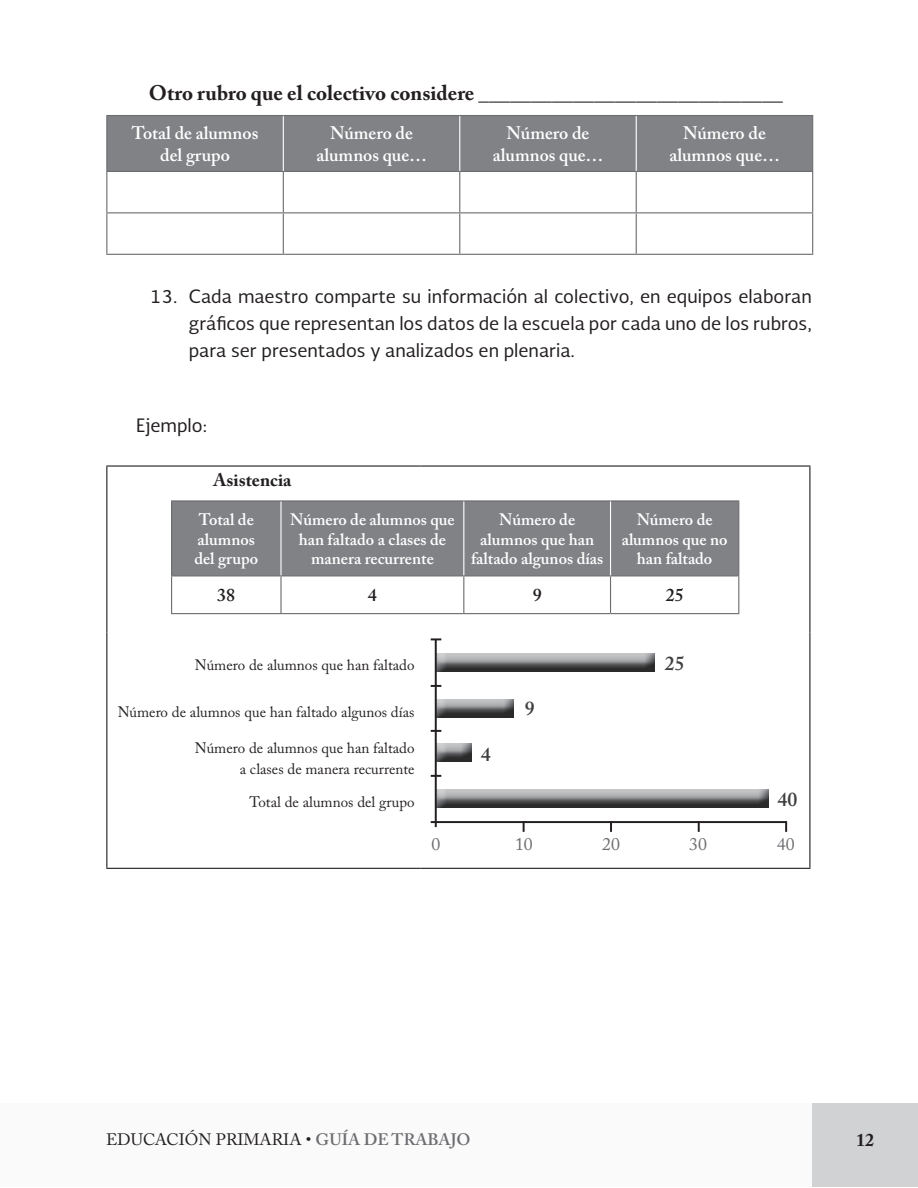
<style>
.page{position:relative;width:918px;height:1188px;background:#fff}
.page>*{position:absolute;margin:0;border:0;box-sizing:border-box;transform-origin:0 0}
.SUB_BANDO{font:700 21px "Adobe Caslon Pro";color:#231f20}
.t1{font:600 19.65px "Adobe Caslon Pro";color:#3e3e3f}
.TEXTO_CON_S{font:18px/27px "Soberana Sans";color:#231f20;text-align:justify}
.TABLA_TEXTO{font:600 18px/21.6px "Adobe Caslon Pro";color:#fff;text-align:center}
.t2{font:700 18px "Adobe Caslon Pro";color:#231f20}
.t3{font:600 18px "Adobe Caslon Pro";color:#231f20}
.t4{font:17.7px "Adobe Caslon Pro";color:#6c6d70}
.t5{font:600 16.5px/19.8px "Adobe Caslon Pro";color:#fff;text-align:center}
.t6{font:16.5px "Adobe Caslon Pro";color:#231f20}
.TABLA_TEXTO-2{font:15px/21px "Adobe Caslon Pro";color:#231f20;text-align:right}
.s1{font-weight:600;color:#6c6d70}
</style>
<div class="page">
<div style="left:0;top:1104px;width:821px;height:83px;background:#fafafa"></div>
<div style="left:812px;top:1104px;width:106px;height:83px;background:#d1d2d4"></div>
<div style="left:107px;top:116px;width:705px;height:55px;background:#808285"></div>
<hr style="left:106px;top:115px;width:177px;height:1px;background:#6c6d70">
<hr style="left:106px;top:116px;width:1px;height:55px;background:#6c6d70">
<hr style="left:283px;top:115px;width:177px;height:1px;background:#6c6d70">
<hr style="left:460px;top:115px;width:176px;height:1px;background:#6c6d70">
<hr style="left:636px;top:115px;width:177px;height:1px;background:#6c6d70">
<hr style="left:812px;top:116px;width:1px;height:55px;background:#6c6d70">
<hr style="left:106px;top:171px;width:177px;height:1px;background:#6c6d70">
<hr style="left:106px;top:172px;width:1px;height:40px;background:#6c6d70">
<hr style="left:283px;top:171px;width:177px;height:1px;background:#6c6d70">
<hr style="left:283px;top:172px;width:1px;height:40px;background:#6c6d70">
<hr style="left:460px;top:171px;width:176px;height:1px;background:#6c6d70">
<hr style="left:459px;top:172px;width:1px;height:40px;background:#6c6d70">
<hr style="left:636px;top:171px;width:177px;height:1px;background:#6c6d70">
<hr style="left:636px;top:172px;width:1px;height:40px;background:#6c6d70">
<hr style="left:812px;top:172px;width:1px;height:40px;background:#6c6d70">
<hr style="left:106px;top:212px;width:177px;height:1px;background:#6c6d70">
<hr style="left:106px;top:213px;width:1px;height:41px;background:#6c6d70">
<hr style="left:283px;top:212px;width:177px;height:1px;background:#6c6d70">
<hr style="left:283px;top:213px;width:1px;height:41px;background:#6c6d70">
<hr style="left:460px;top:212px;width:176px;height:1px;background:#6c6d70">
<hr style="left:459px;top:213px;width:1px;height:41px;background:#6c6d70">
<hr style="left:636px;top:212px;width:177px;height:1px;background:#6c6d70">
<hr style="left:636px;top:213px;width:1px;height:41px;background:#6c6d70">
<hr style="left:812px;top:213px;width:1px;height:41px;background:#6c6d70">
<hr style="left:106px;top:254px;width:177px;height:1px;background:#6c6d70">
<hr style="left:283px;top:254px;width:177px;height:1px;background:#6c6d70">
<hr style="left:460px;top:254px;width:176px;height:1px;background:#6c6d70">
<hr style="left:636px;top:254px;width:177px;height:1px;background:#6c6d70">
<hr style="left:283px;top:116px;width:1px;height:55px;background:#fff">
<hr style="left:459px;top:116px;width:1px;height:55px;background:#fff">
<hr style="left:636px;top:116px;width:1px;height:55px;background:#fff">
<hr style="left:106px;top:465px;width:315px;height:2px;background:#231f20">
<hr style="left:106px;top:467px;width:1px;height:165px;background:#231f20">
<hr style="left:421px;top:465px;width:389px;height:2px;background:#231f20">
<hr style="left:809px;top:467px;width:1px;height:165px;background:#231f20">
<hr style="left:106px;top:632px;width:1px;height:236px;background:#231f20">
<hr style="left:809px;top:632px;width:1px;height:236px;background:#231f20">
<hr style="left:106px;top:868px;width:315px;height:1px;background:#231f20">
<hr style="left:421px;top:868px;width:389px;height:1px;background:#231f20">
<div style="left:172px;top:502px;width:566px;height:73px;background:#808285"></div>
<hr style="left:171px;top:500px;width:110px;height:2px;background:#6c6d70">
<hr style="left:171px;top:502px;width:1px;height:73px;background:#6c6d70">
<hr style="left:281px;top:500px;width:183px;height:2px;background:#6c6d70">
<hr style="left:464px;top:500px;width:147px;height:2px;background:#6c6d70">
<hr style="left:611px;top:500px;width:128px;height:2px;background:#6c6d70">
<hr style="left:738px;top:502px;width:1px;height:73px;background:#6c6d70">
<hr style="left:171px;top:575px;width:110px;height:1px;background:#6c6d70">
<hr style="left:171px;top:576px;width:1px;height:37px;background:#6c6d70">
<hr style="left:281px;top:575px;width:183px;height:1px;background:#6c6d70">
<hr style="left:280px;top:576px;width:2px;height:37px;background:#6c6d70">
<hr style="left:464px;top:575px;width:147px;height:1px;background:#6c6d70">
<hr style="left:463px;top:576px;width:1px;height:37px;background:#6c6d70">
<hr style="left:611px;top:575px;width:128px;height:1px;background:#6c6d70">
<hr style="left:610px;top:576px;width:1px;height:37px;background:#6c6d70">
<hr style="left:738px;top:576px;width:1px;height:37px;background:#6c6d70">
<hr style="left:171px;top:613px;width:110px;height:1px;background:#6c6d70">
<hr style="left:281px;top:613px;width:183px;height:1px;background:#6c6d70">
<hr style="left:464px;top:613px;width:147px;height:1px;background:#6c6d70">
<hr style="left:611px;top:613px;width:128px;height:1px;background:#6c6d70">
<hr style="left:280px;top:502px;width:2px;height:73px;background:#fff">
<hr style="left:463px;top:502px;width:1px;height:73px;background:#fff">
<hr style="left:610px;top:502px;width:1px;height:73px;background:#fff">
<div style="left:436px;top:652px;width:222px;height:16px;background:#c5c6c7"></div>
<div style="left:436px;top:654px;width:222px;height:19px;background:#231f20;opacity:.75"></div>
<div style="left:436px;top:788px;width:336px;height:16px;background:#c5c6c7"></div>
<div style="left:436px;top:790px;width:336px;height:19px;background:#231f20;opacity:.75"></div>
<div style="left:436px;top:743px;width:37px;height:20px;background:#231f20;opacity:.75"></div>
<div style="left:436px;top:699px;width:81px;height:19px;background:#231f20;opacity:.75"></div>
<hr style="left:435px;top:640px;width:2px;height:187px;background:#231f20">
<hr style="left:431px;top:821px;width:356px;height:2px;background:#231f20">
<svg style="left:431px;top:638px;width:10px;height:2px"></svg>
<svg style="left:431px;top:685px;width:10px;height:2px"></svg>
<svg style="left:431px;top:730px;width:10px;height:2px"></svg>
<svg style="left:431px;top:775px;width:10px;height:2px"></svg>
<svg style="left:523px;top:823px;width:2px;height:9px"></svg>
<svg style="left:610px;top:823px;width:2px;height:9px"></svg>
<svg style="left:698px;top:823px;width:2px;height:9px"></svg>
<svg style="left:785px;top:821px;width:2px;height:11px"></svg>
<p class="SUB_BANDO" style="left:149px;top:81px;width:636px">Otro rubro que el colectivo considere _____________________________</p>
<p class="TABLA_TEXTO" style="left:132px;top:122px;width:128px">Total de alumnos del grupo</p>
<p class="TABLA_TEXTO" style="left:317px;top:122px;width:112px">Número de alumnos que…</p>
<p class="TABLA_TEXTO" style="left:493px;top:122px;width:112px">Número de alumnos que…</p>
<p class="TABLA_TEXTO" style="left:669px;top:122px;width:112px">Número de alumnos que…</p>
<p class="TEXTO_CON_S" style="left:189px;top:282px;width:624px;text-indent:-39px">13. Cada maestro comparte su información al colectivo, en equipos elaboran gráficos que representan los datos de la escuela por cada uno de los rubros, para ser presentados y analizados en plenaria.</p>
<p class="TEXTO_CON_S" style="left:136px;top:412px;width:73px">Ejemplo:</p>
<p class="t2" style="left:214px;top:469px;width:79px">Asistencia</p>
<p class="t5" style="left:194px;top:509px;width:65px;text-align:left">Total de alumnos del grupo</p>
<p class="t5" style="left:290px;top:509px;width:166px">Número de alumnos que han faltado a clases de manera recurrente</p>
<p class="t5" style="left:471px;top:509px;width:134px">Número de alumnos que han faltado algunos días</p>
<p class="t5" style="left:622px;top:509px;width:107px">Número de alumnos que no han faltado</p>
<p class="t3" style="left:217px;top:585px;width:19px">38</p>
<p class="t3" style="left:368px;top:585px;width:10px">4</p>
<p class="t3" style="left:533px;top:585px;width:10px">9</p>
<p class="t3" style="left:666px;top:585px;width:19px">25</p>
<p class="TABLA_TEXTO-2" style="left:195px;top:655px;width:221px">Número de alumnos que han faltado</p>
<p class="TABLA_TEXTO-2" style="left:118px;top:701px;width:298px">Número de alumnos que han faltado algunos días</p>
<p class="TABLA_TEXTO-2" style="left:195px;top:737px;width:221px">Número de alumnos que han faltado a clases de manera recurrente</p>
<p class="TABLA_TEXTO-2" style="left:249px;top:791px;width:167px">Total de alumnos del grupo</p>
<p class="t1" style="left:481px;top:743px;width:11px">4</p>
<p class="t1" style="left:525px;top:697px;width:11px">9</p>
<p class="t1" style="left:665px;top:652px;width:21px">25</p>
<p class="t1" style="left:778px;top:788px;width:21px">40</p>
<p class="t4" style="left:431px;top:833px;width:10px">0</p>
<p class="t4" style="left:515px;top:833px;width:19px">10</p>
<p class="t4" style="left:602px;top:833px;width:19px">20</p>
<p class="t4" style="left:689px;top:833px;width:19px">30</p>
<p class="t4" style="left:777px;top:833px;width:19px">40</p>
<p class="t6" style="left:106px;top:1130px;width:366px">EDUCACIÓN PRIMARIA • <span class="s1">GUÍA DE TRABAJO</span></p>
<p class="t2" style="left:856px;top:1130px;width:19px">12</p>
</div>
